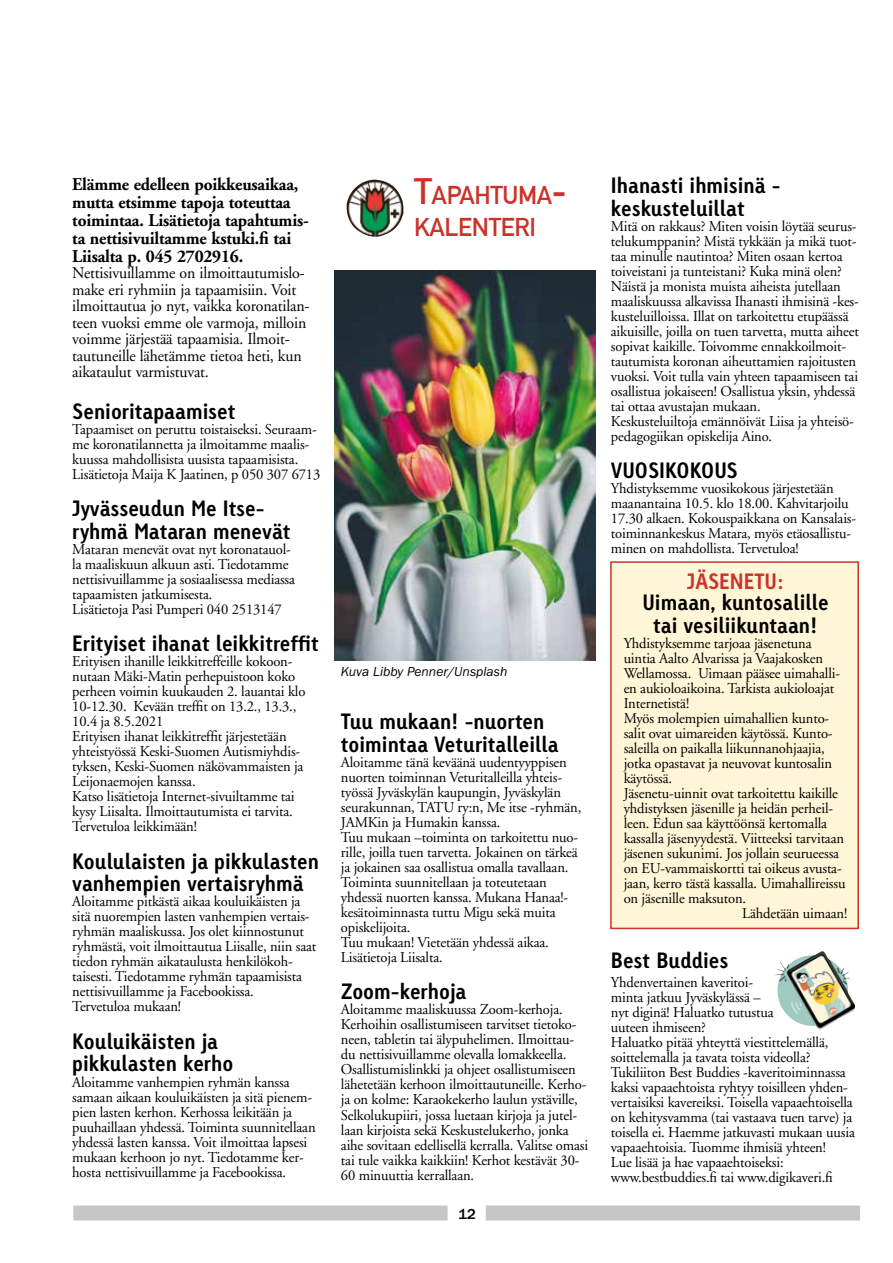
<style>
.page{position:relative;width:893px;height:1263px;background:#fff}
.page>*{position:absolute;margin:0;border:0;box-sizing:border-box;transform-origin:0 0}
.t1{font:700 25.2px/31.5px "DIN Alternate";letter-spacing:-.015em;color:#cb3229}
.t2{font:700 21px/22.5px "Linotype Tetria";color:#000}
.t3{font:700 21px "Linotype Tetria";color:#cb3229}
.t4{font:700 18px/18px "Adobe Garamond LT";letter-spacing:-.01em;color:#000;scale:.96 1}
.t5{font:16.5px/16.5px "Adobe Garamond LT";letter-spacing:-.01em;color:#000;scale:.96 1}
.t6{font:15px/15px "Adobe Garamond LT";letter-spacing:-.01em;color:#000}
.t7{font:500 15px "Franklin Gothic LT";color:#000}
.t8{font:italic 13.5px "Franklin Gothic LT";color:#000}
.s1{font-size:36px}
</style>
<div class="page">
<div style="left:73px;top:1205px;width:375px;height:15px;background:#c6c6c6"></div>
<div style="left:486px;top:1205px;width:374px;height:15px;background:#c6c6c6"></div>
<div style="left:610px;top:561px;width:249px;height:368px;background:#fff5d7;border:2px solid #cb3229"></div>
<img style="left:347px;top:180px;width:56px;height:57px">
<img style="left:335px;top:270px;width:260px;height:390px">
<img style="left:775px;top:951px;width:80px;height:79px">
<p class="t4" style="left:72px;top:175px;width:248px">Elämme edelleen poikkeusaikaa, mutta etsimme tapoja toteuttaa toimintaa. Lisätietoja tapahtumis&shy;ta nettisivuiltamme kstuki.fi tai<br>Liisalta p. 045 2702916.</p>
<p class="t5" style="left:72px;top:265px;width:249px">Nettisivuillamme on ilmoittautumislo&shy;make eri ryhmiin ja tapaamisiin. Voit ilmoittautua jo nyt, vaikka koronatilan&shy;teen vuoksi emme ole varmoja, milloin voimme järjestää tapaamisia. Ilmoit&shy;tautuneille lähetämme tietoa heti, kun aikataulut varmistuvat.</p>
<h2 class="t2" style="left:72px;top:400px;width:165px">Senioritapaamiset</h2>
<p class="t6" style="left:72px;top:422px;width:250px">Tapaamiset on peruttu toistaiseksi. Seuraam&shy;me koronatilannetta ja ilmoitamme maalis&shy;kuussa mahdollisista uusista tapaamisista.<br>Lisätietoja Maija K Jaatinen, p 050 307 6713</p>
<h2 class="t2" style="left:72px;top:497px;width:220px">Jyvässeudun Me Itse&shy;ryhmä Mataran menevät</h2>
<p class="t6" style="left:72px;top:542px;width:224px">Mataran menevät ovat nyt koronatauol&shy;la maaliskuun alkuun asti. Tiedotamme nettisivuillamme ja sosiaalisessa mediassa tapaamisten jatkumisesta.<br>Lisätietoja Pasi Pumperi 040 2513147</p>
<h2 class="t2" style="left:72px;top:632px;width:248px">Erityiset ihanat leikkitreffit</h2>
<p class="t6" style="left:72px;top:654px;width:235px">Erityisen ihanille leikkitreffeille kokoon&shy;nutaan Mäki-Matin perhepuistoon koko perheen voimin kuukauden 2. lauantai klo 10-12.30. Kevään treffit on 13.2., 13.3., 10.4 ja 8.5.2021<br>Erityisen ihanat leikkitreffit järjestetään yhteistyössä Keski-Suomen Autismiyhdis&shy;tyksen, Keski-Suomen näkövammaisten ja Leijonaemojen kanssa.<br>Katso lisätietoja Internet-sivuiltamme tai kysy Liisalta. Ilmoittautumista ei tarvita.<br>Tervetuloa leikkimään!</p>
<h2 class="t2" style="left:72px;top:850px;width:248px">Koululaisten ja pikkulasten vanhempien vertaisryhmä</h2>
<p class="t6" style="left:72px;top:894px;width:245px">Aloitamme pitkästä aikaa kouluikäisten ja sitä nuorempien lasten vanhempien vertais&shy;ryhmän maaliskussa. Jos olet kiinnostunut ryhmästä, voit ilmoittautua Liisalle, niin saat tiedon ryhmän aikataulusta henkilökoh&shy;taisesti. Tiedotamme ryhmän tapaamisista nettisivuillamme ja Facebookissa.<br>Tervetuloa mukaan!</p>
<h2 class="t2" style="left:72px;top:1030px;width:163px">Kouluikäisten ja pikkulasten kerho</h2>
<p class="t6" style="left:72px;top:1074px;width:245px">Aloitamme vanhempien ryhmän kanssa samaan aikaan kouluikäisten ja sitä pienem&shy;pien lasten kerhon. Kerhossa leikitään ja puuhaillaan yhdessä. Toiminta suunnitellaan yhdessä lasten kanssa. Voit ilmoittaa lapsesi mukaan kerhoon jo nyt. Tiedotamme ker&shy;hosta nettisivuillamme ja Facebookissa.</p>
<h1 class="t1" style="left:414px;top:178px;width:154px"><span class="s1">T</span>APAHTUMA<span class="s1">-<br></span>KALENTERI</h1>
<p class="t8" style="left:341px;top:664px;width:168px">Kuva Libby Penner/Unsplash</p>
<h2 class="t2" style="left:341px;top:710px;width:219px">Tuu mukaan! -nuorten toimintaa Veturitalleilla</h2>
<p class="t6" style="left:341px;top:755px;width:242px">Aloitamme tänä keväänä uudentyyppisen nuorten toiminnan Veturitalleilla yhteis&shy;työssä Jyväskylän kaupungin, Jyväskylän seurakunnan, TATU ry:n, Me itse -ryhmän, JAMKin ja Humakin kanssa.<br>Tuu mukaan –toiminta on tarkoitettu nuo&shy;rille, joilla tuen tarvetta. Jokainen on tärkeä ja jokainen saa osallistua omalla tavallaan.<br>Toiminta suunnitellaan ja toteutetaan yhdessä nuorten kanssa. Mukana Hanaa!- kesätoiminnasta tuttu Migu sekä muita opiskelijoita.<br>Tuu mukaan! Vietetään yhdessä aikaa.<br>Lisätietoja Liisalta.</p>
<h2 class="t2" style="left:341px;top:980px;width:127px">Zoom-kerhoja</h2>
<p class="t6" style="left:341px;top:1002px;width:249px">Aloitamme maaliskuussa Zoom-kerhoja.<br>Kerhoihin osallistumiseen tarvitset tietoko&shy;neen, tabletin tai älypuhelimen. Ilmoittau&shy;du nettisivuillamme olevalla lomakkeella.<br>Osallistumislinkki ja ohjeet osallistumiseen lähetetään kerhoon ilmoittautuneille. Kerho&shy;ja on kolme: Karaokekerho laulun ystäville, Selkolukupiiri, jossa luetaan kirjoja ja jutel&shy;laan kirjoista sekä Keskustelukerho, jonka aihe sovitaan edellisellä kerralla. Valitse omasi tai tule vaikka kaikkiin! Kerhot kestävät 30- 60 minuuttia kerrallaan.</p>
<p class="t7" style="left:458px;top:1205px;width:19px">12</p>
<h2 class="t2" style="left:611px;top:174px;width:171px">Ihanasti ihmisinä - keskusteluillat</h2>
<p class="t6" style="left:611px;top:218px;width:249px">Mitä on rakkaus? Miten voisin löytää seurus&shy;telukumppanin? Mistä tykkään ja mikä tuot&shy;taa minulle nautintoa? Miten osaan kertoa toiveistani ja tunteistani? Kuka minä olen?<br>Näistä ja monista muista aiheista jutellaan maaliskuussa alkavissa Ihanasti ihmisinä -kes&shy;kusteluilloissa. Illat on tarkoitettu etupäässä aikuisille, joilla on tuen tarvetta, mutta aiheet sopivat kaikille. Toivomme ennakkoilmoit&shy;tautumista koronan aiheuttamien rajoitusten vuoksi. Voit tulla vain yhteen tapaamiseen tai osallistua jokaiseen! Osallistua yksin, yhdessä tai ottaa avustajan mukaan.<br>Keskusteluiltoja emännöivät Liisa ja yhteisö&shy;pedagogiikan opiskelija Aino.</p>
<h2 class="t2" style="left:611px;top:459px;width:128px">VUOSIKOKOUS</h2>
<p class="t6" style="left:611px;top:481px;width:247px">Yhdistyksemme vuosikokous järjestetään maanantaina 10.5. klo 18.00. Kahvitarjoilu 17.30 alkaen. Kokouspaikkana on Kansalais&shy;toiminnankeskus Matara, myös etäosallistu&shy;minen on mahdollista. Tervetuloa!</p>
<h2 class="t3" style="left:687px;top:568px;width:98px">JÄSENETU:</h2>
<h2 class="t2" style="left:642px;top:591px;width:188px;text-align:center">Uimaan, kuntosalille tai vesiliikuntaan!</h2>
<p class="t6" style="left:624px;top:635px;width:189px">Yhdistyksemme tarjoaa jäsenetuna</p>
<p class="t6" style="left:624px;top:650px;width:201px">uintia Aalto Alvarissa ja Vaajakosken</p>
<p class="t6" style="left:624px;top:665px;width:218px">Wellamossa. Uimaan pääsee uimahalli-</p>
<p class="t6" style="left:624px;top:680px;width:212px">en aukioloaikoina. Tarkista aukioloajat</p>
<p class="t6" style="left:624px;top:695px;width:67px">Internetistä!</p>
<p class="t6" style="left:624px;top:710px;width:207px">Myös molempien uimahallien kunto-</p>
<p class="t6" style="left:624px;top:725px;width:210px">salit ovat uimareiden käytössä. Kunto-</p>
<p class="t6" style="left:624px;top:740px;width:203px">saleilla on paikalla liikunnanohjaajia,</p>
<p class="t6" style="left:624px;top:755px;width:210px">jotka opastavat ja neuvovat kuntosalin</p>
<p class="t6" style="left:624px;top:770px;width:50px">käytössä.</p>
<p class="t6" style="left:624px;top:785px;width:216px">Jäsenetu-uinnit ovat tarkoitettu kaikille</p>
<p class="t6" style="left:624px;top:800px;width:211px">yhdistyksen jäsenille ja heidän perheil-</p>
<p class="t6" style="left:624px;top:815px;width:205px">leen. Edun saa käyttöönsä kertomalla</p>
<p class="t6" style="left:624px;top:830px;width:222px">kassalla jäsenyydestä. Viitteeksi tarvitaan</p>
<p class="t6" style="left:624px;top:845px;width:217px">jäsenen sukunimi. Jos jollain seurueessa</p>
<p class="t6" style="left:624px;top:860px;width:220px">on EU-vammaiskortti tai oikeus avusta-</p>
<p class="t6" style="left:624px;top:875px;width:223px">jaan, kerro tästä kassalla. Uimahallireissu</p>
<p class="t6" style="left:624px;top:890px;width:124px">on jäsenille maksuton.</p>
<p class="t6" style="left:742px;top:905px;width:106px">Lähdetään uimaan!</p>
<h2 class="t2" style="left:611px;top:949px;width:119px">Best Buddies</h2>
<p class="t6" style="left:611px;top:975px;width:245px">Yhdenvertainen kaveritoi-<br>minta jatkuu Jyväskylässä –<br>nyt diginä! Haluatko tutustua<br>uuteen ihmiseen?<br>Haluatko pitää yhteyttä viestittelemällä, soittelemalla ja tavata toista videolla?<br>Tukiliiton Best Buddies -kaveritoiminnassa kaksi vapaaehtoista ryhtyy toisilleen yhden&shy;vertaisiksi kavereiksi. Toisella vapaaehtoisella on kehitysvamma (tai vastaava tuen tarve) ja toisella ei. Haemme jatkuvasti mukaan uusia vapaaehtoisia. Tuomme ihmisiä yhteen!<br>Lue lisää ja hae vapaaehtoiseksi: www.bestbuddies.fi tai www.digikaveri.fi</p>
</div>
